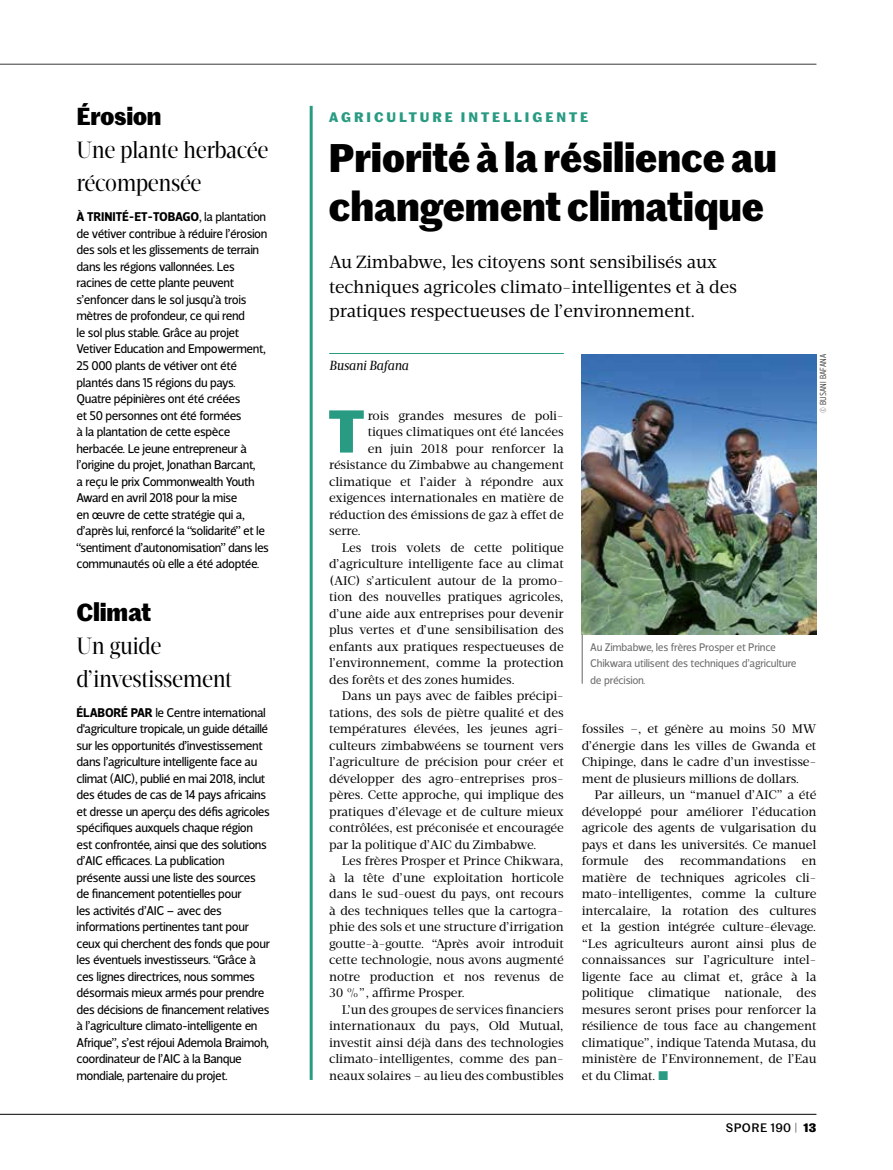
<style>
.page{position:relative;width:893px;height:1170px;background:#fff}
.page>*{position:absolute;margin:0;border:0;box-sizing:border-box;transform-origin:0 0}
.t1{font:700 58.8px "Marr Sans";color:#289b82}
.t2{font:700 39px/49.5px "Marr Sans";letter-spacing:-.01em;color:#000}
.t3{font:24px/33px "Velino Condensed Display";letter-spacing:-.02em;color:#000}
.t4{font:700 24px "Marr Sans";letter-spacing:-.02em;color:#000}
.t5{font:18px/24.8px "Velino Text";letter-spacing:-.01em;color:#000}
.t6{font:700 13.5px "Marr Sans";letter-spacing:.22em;color:#289b82}
.t7{font:italic 13.5px "Velino Text";letter-spacing:-.01em;color:#000}
.t8{font:12.9px/16.5px "Velino Sans";letter-spacing:-.03em;color:#000}
.t9{font:12.75px/16.5px "Velino Text";letter-spacing:-.005em;color:#000;text-align:justify}
.t10{font:500 12px "Marr Sans";letter-spacing:.035em;color:#000}
.t11{font:11.25px/16.5px "Velino Sans";letter-spacing:-.02em;color:#6f7070}
.t12{font:300 9px "Velino Sans Condensed";letter-spacing:.015em;color:#383937}
.s1{font-weight:700}
.s2{color:#289b82}
.s3{font-weight:300}
</style>
<div class="page">
<hr style="left:0;top:64px;width:816px;height:1px;background:#383937">
<hr style="left:0;top:1113px;width:816px;height:1px;background:#000">
<img style="left:582px;top:354px;width:234px;height:280px">
<hr style="left:329px;top:353px;width:235px;height:1px;background:#289b82">
<hr style="left:582px;top:634px;width:1px;height:49px;background:#626463">
<hr style="left:310px;top:106px;width:3px;height:973px;background:#289b82">
<h3 class="t4" style="left:77px;top:98px;width:86px">Érosion</h3>
<h3 class="t3" style="left:77px;top:134px;width:194px">Une plante herbacée récompensée</h3>
<p class="t8" style="left:77px;top:209px;width:194px"><span class="s1">À TRINITÉ-ET-TOBAGO</span>, la plantation de vétiver contribue à réduire l’érosion des sols et les glissements de terrain dans les régions vallonnées. Les racines de cette plante peuvent s’enfoncer dans le sol jusqu’à trois mètres de profondeur, ce qui rend<br>le sol plus stable. Grâce au projet Vetiver Education and Empowerment, 25 000 plants de vétiver ont été plantés dans 15 régions du pays.<br>Quatre pépinières ont été créées<br>et 50 personnes ont été formées<br>à la plantation de cette espèce herbacée. Le jeune entrepreneur à l’origine du projet, Jonathan Barcant,<br>a reçu le prix Commonwealth Youth Award en avril 2018 pour la mise<br>en œuvre de cette stratégie qui a, d’après lui, renforcé la “solidarité” et le “sentiment d’autonomisation” dans les communautés où elle a été adoptée.</p>
<h3 class="t4" style="left:77px;top:593px;width:76px">Climat</h3>
<h3 class="t3" style="left:77px;top:629px;width:157px">Un guide d’investissement</h3>
<p class="t8" style="left:77px;top:704px;width:195px"><span class="s1">ÉLABORÉ PAR</span> le Centre international d'agriculture tropicale, un guide détaillé sur les opportunités d’investissement dans l’agriculture intelligente face au climat (AIC), publié en mai 2018, inclut des études de cas de 14 pays africains et dresse un aperçu des défis agricoles spécifiques auxquels chaque région est confrontée, ainsi que des solutions d’AIC efficaces. La publication présente aussi une liste des sources de financement potentielles pour<br>les activités d’AIC – avec des informations pertinentes tant pour ceux qui cherchent des fonds que pour les éventuels investisseurs. “Grâce à ces lignes directrices, nous sommes désormais mieux armés pour prendre des décisions de financement relatives à l’agriculture climato-intelligente en Afrique”, s’est réjoui Ademola Braimoh, coordinateur de l’AIC à la Banque mondiale, partenaire du projet.</p>
<p class="t6" style="left:329px;top:107px;width:261px">AGRICULTURE INTELLIGENTE</p>
<h2 class="t2" style="left:328px;top:130px;width:450px">Priorité à la résilience au changement climatique</h2>
<h3 class="t5" style="left:329px;top:249px;width:409px">Au Zimbabwe, les citoyens sont sensibilisés aux techniques agricoles climato-intelligentes et à des pratiques respectueuses de l’environnement.</h3>
<p class="t7" style="left:329px;top:357px;width:81px">Busani Bafana</p>
<p class="t12" style="left:818px;top:412px;width:60px;rotate:-90deg">© BUSANI BAFANA</p>
<h1 class="t1" style="left:329px;top:385px;width:37px">T</h1>
<p class="t9" style="left:368px;top:407px;width:198px">rois grandes mesures de poli-</p>
<p class="t9" style="left:368px;top:423px;width:198px">tiques climatiques ont été lancées</p>
<p class="t9" style="left:368px;top:440px;width:198px">en juin 2018 pour renforcer la</p>
<p class="t9" style="left:329px;top:456px;width:236px">résistance du Zimbabwe au changement</p>
<p class="t9" style="left:329px;top:473px;width:236px">climatique et l’aider à répondre aux</p>
<p class="t9" style="left:329px;top:489px;width:236px">exigences internationales en matière de</p>
<p class="t9" style="left:329px;top:506px;width:236px">réduction des émissions de gaz à effet de</p>
<p class="t9" style="left:329px;top:522px;width:33px">serre.</p>
<p class="t9" style="left:342px;top:539px;width:223px">Les trois volets de cette politique</p>
<p class="t9" style="left:329px;top:555px;width:236px">d’agriculture intelligente face au climat</p>
<p class="t9" style="left:329px;top:572px;width:236px">(AIC) s’articulent autour de la promo-</p>
<p class="t9" style="left:329px;top:588px;width:236px">tion des nouvelles pratiques agricoles,</p>
<p class="t9" style="left:329px;top:605px;width:236px">d’une aide aux entreprises pour devenir</p>
<p class="t9" style="left:329px;top:621px;width:236px">plus vertes et d’une sensibilisation des</p>
<p class="t9" style="left:329px;top:638px;width:236px">enfants aux pratiques respectueuses de</p>
<p class="t9" style="left:329px;top:654px;width:236px">l’environnement, comme la protection</p>
<p class="t9" style="left:329px;top:671px;width:187px">des forêts et des zones humides.</p>
<p class="t9" style="left:342px;top:687px;width:223px">Dans un pays avec de faibles précipi-</p>
<p class="t9" style="left:329px;top:704px;width:236px">tations, des sols de piètre qualité et des</p>
<p class="t9" style="left:329px;top:720px;width:236px">températures élevées, les jeunes agri-</p>
<p class="t9" style="left:329px;top:737px;width:236px">culteurs zimbabwéens se tournent vers</p>
<p class="t9" style="left:329px;top:753px;width:236px">l’agriculture de précision pour créer et</p>
<p class="t9" style="left:329px;top:770px;width:236px">développer des agro-entreprises pros-</p>
<p class="t9" style="left:329px;top:786px;width:236px">pères. Cette approche, qui implique des</p>
<p class="t9" style="left:329px;top:803px;width:236px">pratiques d’élevage et de culture mieux</p>
<p class="t9" style="left:329px;top:819px;width:236px">contrôlées, est préconisée et encouragée</p>
<p class="t9" style="left:329px;top:836px;width:209px">par la politique d’AIC du Zimbabwe.</p>
<p class="t9" style="left:342px;top:852px;width:223px">Les frères Prosper et Prince Chikwara,</p>
<p class="t9" style="left:329px;top:869px;width:236px">à la tête d’une exploitation horticole</p>
<p class="t9" style="left:329px;top:885px;width:236px">dans le sud-ouest du pays, ont recours</p>
<p class="t9" style="left:329px;top:902px;width:236px">à des techniques telles que la cartogra-</p>
<p class="t9" style="left:329px;top:918px;width:236px">phie des sols et une structure d’irrigation</p>
<p class="t9" style="left:329px;top:935px;width:236px">goutte-à-goutte. “Après avoir introduit</p>
<p class="t9" style="left:329px;top:951px;width:236px">cette technologie, nous avons augmenté</p>
<p class="t9" style="left:329px;top:968px;width:236px">notre production et nos revenus de</p>
<p class="t9" style="left:329px;top:984px;width:137px">30 %”, affirme Prosper.</p>
<p class="t9" style="left:342px;top:1001px;width:223px">L’un des groupes de services financiers</p>
<p class="t9" style="left:329px;top:1017px;width:236px">internationaux du pays, Old Mutual,</p>
<p class="t9" style="left:329px;top:1034px;width:236px">investit ainsi déjà dans des technologies</p>
<p class="t9" style="left:329px;top:1050px;width:236px">climato-intelligentes, comme des pan-</p>
<p class="t9" style="left:329px;top:1067px;width:236px">neaux solaires – au lieu des combustibles</p>
<p class="t11" style="left:590px;top:638px;width:208px">Au Zimbabwe, les frères Prosper et Prince<br>Chikwara utilisent des techniques d’agriculture de précision.</p>
<p class="t9" style="left:582px;top:720px;width:236px">fossiles –, et génère au moins 50 MW d’énergie dans les villes de Gwanda et Chipinge, dans le cadre d’un investisse&shy;ment de plusieurs millions de dollars.</p>
<p class="t9" style="left:582px;top:786px;width:236px;text-indent:13px">Par ailleurs, un “manuel d’AIC” a été développé pour améliorer l’éducation agricole des agents de vulgarisation du pays et dans les universités. Ce manuel formule des recommandations en matière de techniques agricoles cli&shy;mato-intelligentes, comme la culture intercalaire, la rotation des cultures et la gestion intégrée culture-élevage. “Les agriculteurs auront ainsi plus de connaissances sur l’agriculture intel&shy;ligente face au climat et, grâce à la politique climatique nationale, des mesures seront prises pour renforcer la résilience de tous face au changement climatique”, indique Tatenda Mutasa, du ministère de l’Environnement, de l’Eau et du Climat. <span class="s2">■</span></p>
<p class="t10" style="left:726px;top:1118px;width:92px">SPORE 190 <span class="s3">|</span> <span class="s1">13</span></p>
</div>
